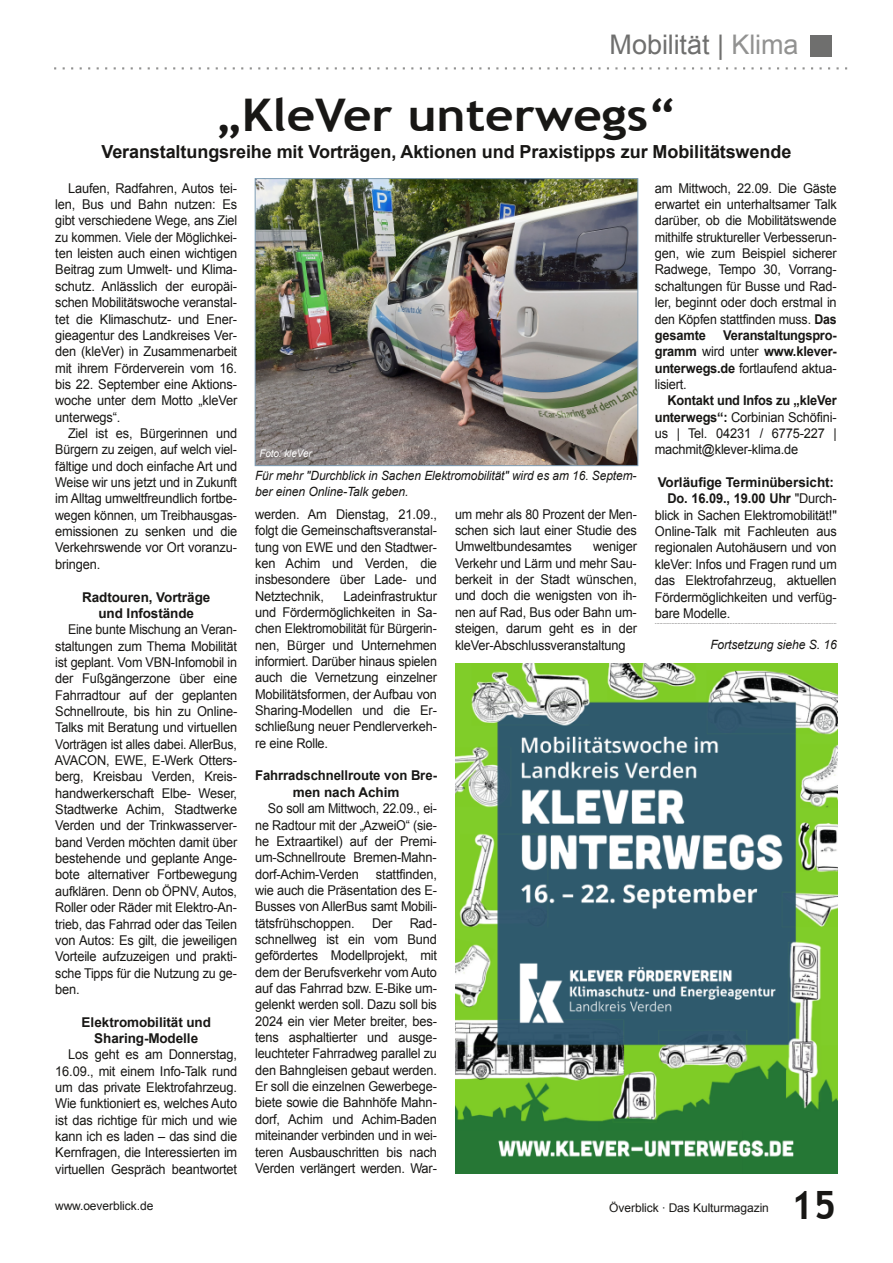
<style>
.page{position:relative;width:893px;height:1263px;background:#fff}
.page>*{position:absolute;margin:0;border:0;box-sizing:border-box;transform-origin:0 0}
.t1{font:700 45px "Trebuchet MS";color:#181715;scale:1.1 1}
.t2{font:700 39px "Trebuchet MS";color:#181715}
.t3{font:27px "Arial";letter-spacing:-.005em;color:#6f6f6e}
.t4{font:700 18px "Arial";letter-spacing:-.005em;color:#181715}
.t5{font:13.5px/16.4px "Arial";letter-spacing:-.01em;color:#181715;text-align:justify;scale:.95 1}
.t6{font:13.5px/16.4px "Arial";letter-spacing:-.01em;color:#181715;text-align:justify;scale:.92 1}
.t7{font:13.5px/16.4px "Arial";letter-spacing:-.01em;color:#181715;text-align:justify;scale:.93 1}
.t8{font:700 13.5px/16.4px "Arial";letter-spacing:-.01em;color:#181715;text-align:center}
.t9{font:700 13.5px/16.4px "Arial";letter-spacing:-.01em;color:#181715;text-align:justify;scale:.95 1}
.t10{font:italic 12.75px/16.4px "Arial";letter-spacing:-.005em;color:#181715;scale:.93 1}
.t11{font:italic 12.75px "Arial";letter-spacing:-.005em;color:#181715;scale:.95 1}
.t12{font:12px "Arial";letter-spacing:-.005em;color:#181715}
.t13{font:italic 10.5px "Arial";letter-spacing:-.01em;color:#fff;scale:.95 1}
.t14{font:6px "Arial";color:#181715;scale:.93 1}
.s1{color:#929291}
.s2{font-weight:700}
.s3{font-weight:400}
</style>
<div class="page">
<svg style="left:54px;top:67px;width:794px;height:2px"></svg>
<div style="left:810px;top:35px;width:22px;height:21px;background:#6f6f6e"></div>
<img style="left:257px;top:180px;width:379px;height:284px">
<div style="left:255px;top:178px;width:383px;height:288px;border:1px solid #7e9db5"></div>
<img style="left:455px;top:663px;width:382px;height:510px">
<h3 class="t3" style="left:610px;top:30px;width:190px">Mobilität | <span class="s1">Klima</span></h3>
<h1 class="t1" style="left:216px;top:89px;width:421px">„KleVer unterwegs“</h1>
<h3 class="t4" style="left:101px;top:142px;width:691px">Veranstaltungsreihe mit Vorträgen, Aktionen und Praxistipps zur Mobilitätswende</h3>
<p class="t5" style="left:55px;top:180px;width:193px;text-indent:13px">Laufen, Radfahren, Autos tei&shy;len, Bus und Bahn nutzen: Es gibt verschiedene Wege, ans Ziel zu kommen. Viele der Möglichkei&shy;ten leisten auch einen wichtigen Beitrag zum Umwelt- und Klima&shy;schutz. Anlässlich der europäi&shy;schen Mobilitätswoche veranstal&shy;tet die Klimaschutz- und Ener&shy;gieagentur des Landkreises Ver&shy;den (kleVer) in Zusammenarbeit mit ihrem Förderverein vom 16. bis 22. September eine Aktions&shy;woche unter dem Motto „kleVer unterwegs“.</p>
<p class="t5" style="left:55px;top:425px;width:193px;text-indent:13px">Ziel ist es, Bürgerinnen und Bürgern zu zeigen, auf welch viel&shy;fältige und doch einfache Art und Weise wir uns jetzt und in Zukunft im Alltag umweltfreundlich fortbe&shy;wegen können, um Treibhausgas&shy;emissionen zu senken und die Verkehrswende vor Ort voranzu&shy;bringen.</p>
<p class="t8" style="left:82px;top:589px;width:130px">Radtouren, Vorträge und Infostände</p>
<p class="t6" style="left:55px;top:621px;width:200px;text-indent:13px">Eine bunte Mischung an Veran&shy;staltungen zum Thema Mobilität ist geplant. Vom VBN-Infomobil in der Fußgängerzone über eine Fahrradtour auf der geplanten Schnellroute, bis hin zu Online-Talks mit Beratung und virtuellen Vorträgen ist alles dabei. AllerBus, AVACON, EWE, E-Werk Otters&shy;berg, Kreisbau Verden, Kreis&shy;handwerkerschaft Elbe- Weser, Stadtwerke Achim, Stadtwerke Verden und der Trinkwasserver&shy;band Verden möchten damit über bestehende und geplante Ange&shy;bote alternativer Fortbewegung aufklären. Denn ob ÖPNV, Autos, Roller oder Räder mit Elektro-An&shy;trieb, das Fahrrad oder das Teilen von Autos: Es gilt, die jeweiligen Vorteile aufzuzeigen und prakti&shy;sche Tipps für die Nutzung zu ge&shy;ben.</p>
<p class="t8" style="left:82px;top:1014px;width:131px">Elektromobilität und<br>Sharing-Modelle</p>
<p class="t5" style="left:55px;top:1046px;width:193px;text-indent:13px">Los geht es am Donnerstag, 16.09., mit einem Info-Talk rund um das private Elektrofahrzeug.<br>Wie funktioniert es, welches Auto ist das richtige für mich und wie kann ich es laden – das sind die Kernfragen, die Interessierten im virtuellen Gespräch beantwortet</p>
<p class="t5" style="left:655px;top:180px;width:193px">am Mittwoch, 22.09. Die Gäste erwartet ein unterhaltsamer Talk darüber, ob die Mobilitätswende mithilfe struktureller Verbesserun&shy;gen, wie zum Beispiel sicherer Radwege, Tempo 30, Vorrang&shy;schaltungen für Busse und Rad&shy;ler, beginnt oder doch erstmal in den Köpfen stattfinden muss. <span class="s2">Das gesamte</span></p>
<p class="t9" style="left:655px;top:327px;width:193px;text-indent:68px">Veranstaltungspro&shy;gramm <span class="s3">wird unter</span> www.klever&shy;unterwegs.de <span class="s3">fortlaufend aktua&shy;lisiert.</span></p>
<p class="t5" style="left:655px;top:392px;width:193px;text-indent:13px"><span class="s2">Kontakt und Infos zu „kleVer unterwegs“:</span> Corbinian Schöfini&shy;us | Tel. 04231 / 6775-227 | machmit@klever-klima.de</p>
<p class="t8" style="left:658px;top:474px;width:178px">Vorläufige Terminübersicht:</p>
<p class="t9" style="left:668px;top:490px;width:180px">Do. 16.09., 19.00 Uhr <span class="s3">"Durch-</span></p>
<p class="t5" style="left:655px;top:507px;width:193px">blick in Sachen Elektromobilität!"</p>
<p class="t5" style="left:655px;top:523px;width:193px">Online-Talk mit Fachleuten aus</p>
<p class="t5" style="left:655px;top:540px;width:193px">regionalen Autohäusern und von</p>
<p class="t7" style="left:655px;top:556px;width:197px">kleVer: Infos und Fragen rund um</p>
<p class="t5" style="left:655px;top:572px;width:193px">das Elektrofahrzeug, aktuellen</p>
<p class="t5" style="left:655px;top:589px;width:193px">Fördermöglichkeiten und verfüg-</p>
<p class="t5" style="left:655px;top:605px;width:81px">bare Modelle.</p>
<p class="t14" style="left:655px;top:618px;width:197px">.......................................................................................................................</p>
<p class="t13" style="left:259px;top:448px;width:57px">Foto: kleVer</p>
<p class="t10" style="left:255px;top:467px;width:412px">Für mehr "Durchblick in Sachen Elektromobilität" wird es am 16. Septem&shy;ber einen Online-Talk geben.</p>
<p class="t7" style="left:455px;top:506px;width:197px">um mehr als 80 Prozent der Men&shy;schen sich laut einer Studie des Umweltbundesamtes</p>
<p class="t5" style="left:255px;top:506px;width:193px">werden. Am Dienstag, 21.09., folgt die Gemeinschaftsveranstal&shy;tung von EWE und den Stadtwer&shy;ken Achim und Verden, die insbesondere über Lade- und Netztechnik,</p>
<p class="t5" style="left:455px;top:538px;width:193px;text-indent:138px">weniger Verkehr und Lärm und mehr Sau&shy;berkeit in der Stadt wünschen, und doch die wenigsten von ih&shy;nen auf Rad, Bus oder Bahn um&shy;steigen, darum geht es in der kleVer-Abschlussveranstaltung</p>
<p class="t5" style="left:255px;top:588px;width:193px;text-indent:88px">Ladeinfrastruktur und Fördermöglichkeiten in Sa&shy;chen Elektromobilität für Bürgerin&shy;nen, Bürger und Unternehmen informiert. Darüber hinaus spielen auch die Vernetzung einzelner Mobilitätsformen, der Aufbau von Sharing-Modellen und die Er&shy;schließung neuer Pendlerverkeh&shy;re eine Rolle.</p>
<p class="t8" style="left:255px;top:767px;width:183px">Fahrradschnellroute von Bre&shy;men nach Achim</p>
<p class="t7" style="left:255px;top:800px;width:197px;text-indent:13px">So soll am Mittwoch, 22.09., ei&shy;ne Radtour mit der „AzweiO“ (sie&shy;he Extraartikel) auf der Premi&shy;um-Schnellroute Bremen-Mahn&shy;dorf-Achim-Verden</p>
<p class="t11" style="left:710px;top:638px;width:135px">Fortsetzung siehe S. 16</p>
<p class="t5" style="left:255px;top:866px;width:193px;text-indent:121px">stattfinden, wie auch die Präsentation des E-Busses von AllerBus samt Mobili&shy;tätsfrühschoppen.</p>
<p class="t5" style="left:255px;top:915px;width:193px;text-indent:155px">Rad&shy;schnellweg ist ein vom Bund gefördertes Modellprojekt, mit dem der Berufsverkehr vom Auto auf das Fahrrad bzw. E-Bike um&shy;gelenkt werden soll. Dazu soll bis 2024 ein vier Meter breiter, bes&shy;tens asphaltierter und ausge&shy;leuchteter Fahrradweg parallel zu den Bahngleisen gebaut werden.<br>Er soll die einzelnen Gewerbege&shy;biete sowie die Bahnhöfe Mahn&shy;dorf, Achim und Achim-Baden miteinander verbinden und in wei&shy;teren Ausbauschritten bis nach Verden verlängert werden. War-</p>
<p class="t5" style="left:372px;top:915px;width:23px">Der</p>
<p class="t12" style="left:55px;top:1199px;width:100px">www.oeverblick.de</p>
<p class="t12" style="left:609px;top:1201px;width:161px">Överblick ∙ Das Kulturmagazin</p>
<h2 class="t2" style="left:791px;top:1182px;width:47px">15</h2>
</div>
